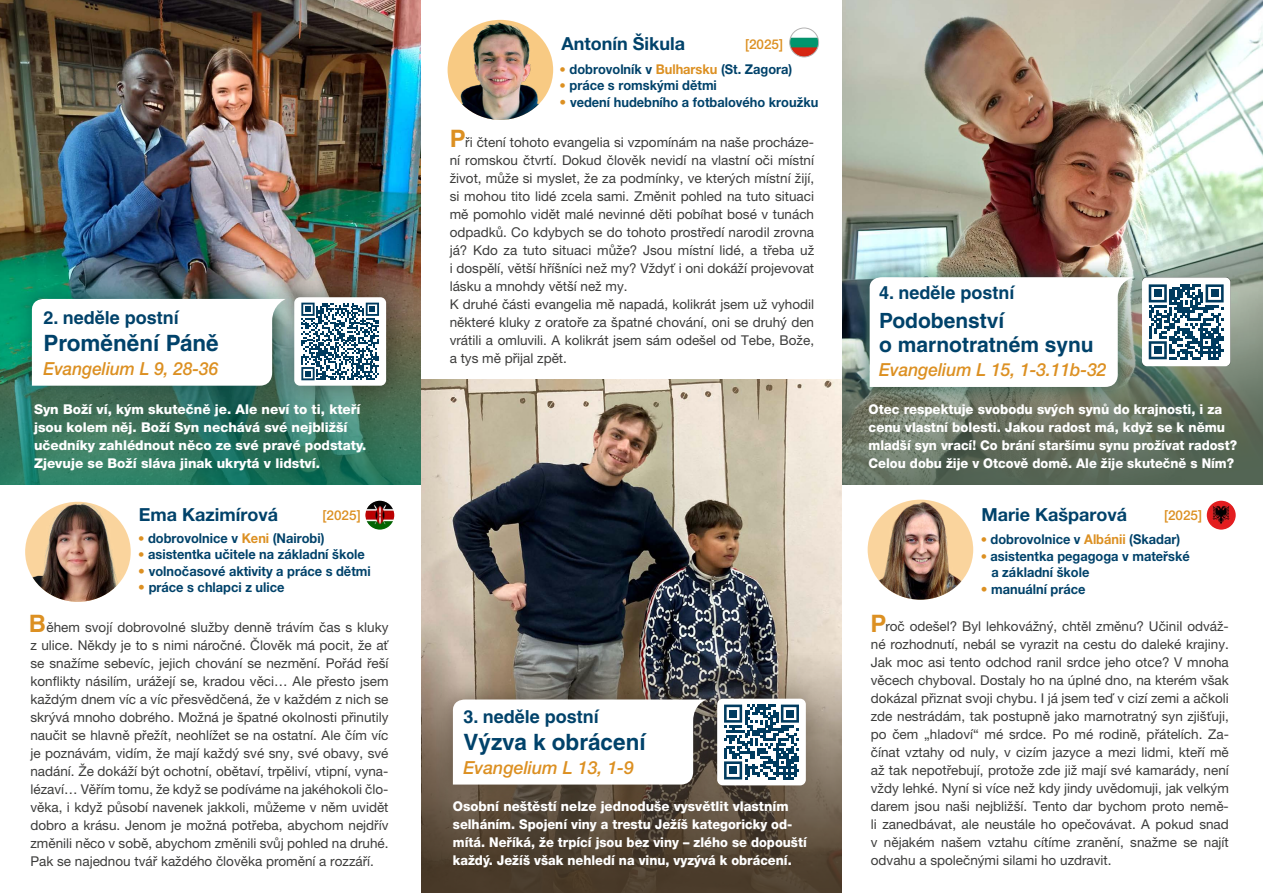
<style>
.page{position:relative;width:1263px;height:893px;background:#fff}
.page>*{position:absolute;margin:0;border:0;box-sizing:border-box;transform-origin:0 0}
.t1{font:700 24px "Helvetica LT Pro";color:#dc9022}
.t2{font:700 22.5px "Helvetica LT Pro";color:#00426a}
.t3{font:700 21px/24px "Helvetica LT Pro";color:#00426a}
.t4{font:700 18px "Helvetica LT Pro";color:#00426a}
.t5{font:700 18px "Helvetica Neue LT Pro";color:#00426a}
.t6{font:italic 500 18px "Helvetica Neue LT Pro";color:#dc9022;scale:.96 1}
.t7{font:italic 500 18px "Helvetica Neue LT Pro";color:#dc9022;scale:.95 1}
.t8{font:italic 500 18px "Helvetica Neue LT Pro";color:#dc9022}
.t9{font:13.5px/18px "Helvetica Neue LT Pro";color:#3c3c3b;text-align:justify}
.t10{font:800 13.5px/18px "Helvetica Neue LT Pro";color:#fff}
.t11{font:700 13.5px/16.5px "Helvetica Neue LT Pro";color:#00426a;scale:.95 1}
.t12{font:500 13.5px "Helvetica Neue LT Pro";color:#dc9022}
.s1{font-size:12.75px;color:#dc9022}
.s2{color:#dc9022}
</style>
<div class="page">
<img style="left:0;top:0;width:421px;height:209px">
<img style="left:842px;top:0;width:421px;height:189px">
<img style="left:0;top:209px;width:421px;height:276px">
<img style="left:842px;top:189px;width:421px;height:295px">
<img style="left:25px;top:502px;width:106px;height:100px">
<img style="left:868px;top:500px;width:105px;height:100px">
<div style="left:271px;top:274px;width:139px;height:136px;background:#000;opacity:.4"></div>
<svg style="left:300px;top:301px;width:82px;height:81px"></svg>
<div style="left:294px;top:297px;width:92px;height:89px;border:3px solid #fff;border-radius:4px"></div>
<div style="left:13px;top:280px;width:287px;height:124px;background:#005044;opacity:.5"></div>
<svg style="left:31px;top:299px;width:255px;height:87px"></svg>
<img style="left:365px;top:501px;width:29px;height:29px;border-radius:14px">
<img style="left:1207px;top:501px;width:29px;height:29px;border-radius:14px">
<img style="left:421px;top:379px;width:421px;height:178px">
<svg style="left:421px;top:557px;width:421px;height:336px;background:#675e56"></svg>
<img style="left:448px;top:20px;width:105px;height:100px">
<div style="left:689px;top:670px;width:145px;height:144px;background:#463726;opacity:.4"></div>
<svg style="left:721px;top:703px;width:81px;height:78px"></svg>
<div style="left:717px;top:699px;width:89px;height:86px;border:3px solid #fff;border-radius:4px"></div>
<div style="left:434px;top:681px;width:287px;height:122px;background:#463726;opacity:.5"></div>
<svg style="left:452px;top:699px;width:254px;height:85px"></svg>
<img style="left:790px;top:28px;width:29px;height:29px;border-radius:14px">
<div style="left:789px;top:28px;width:30px;height:29px;border:1px solid #b3b2b2;border-radius:50%"></div>
<svg style="left:1148px;top:280px;width:79px;height:83px"></svg>
<div style="left:1142px;top:277px;width:88px;height:89px;border:2px solid #fff;border-radius:4px"></div>
<div style="left:851px;top:258px;width:297px;height:148px;background:#005044;opacity:.65"></div>
<svg style="left:868px;top:277px;width:266px;height:110px"></svg>
<svg style="left:1146px;top:281px;width:81px;height:81px"></svg>
<svg style="left:722px;top:702px;width:80px;height:78px"></svg>
<svg style="left:299px;top:300px;width:81px;height:81px"></svg>
<h3 class="t5" style="left:561px;top:33px;width:125px">Antonín Šikula</h3>
<p class="t12" style="left:745px;top:36px;width:40px">[2025]</p>
<h3 class="t4" style="left:44px;top:306px;width:137px">2. neděle postní</h3>
<h2 class="t2" style="left:44px;top:329px;width:177px">Proměnění Páně</h2>
<h3 class="t7" style="left:44px;top:357px;width:185px">Evangelium L 9, 28-36</h3>
<p class="t11" style="left:560px;top:60px;width:246px"><span class="s1">•</span> dobrovolník v <span class="s2">Bulharsku</span> (St. Zagora)</p>
<p class="t11" style="left:560px;top:77px;width:167px"><span class="s1">•</span> práce s romskými dětmi</p>
<p class="t11" style="left:560px;top:93px;width:274px"><span class="s2">•</span> vedení hudebního a fotbalového kroužku</p>
<h1 class="t1" style="left:450px;top:123px;width:18px">P</h1>
<p class="t9" style="left:450px;top:133px;width:366px;text-align:left;text-indent:16px">ři čtení tohoto evangelia si vzpomínám na naše procháze&shy;ní romskou čtvrtí. Dokud člověk nevidí na vlastní oči místní život, může si myslet, že za podmínky, ve kterých místní žijí, si mohou tito lidé zcela sami. Změnit pohled na tuto situaci mě pomohlo vidět malé nevinné děti pobíhat bosé v tunách odpadků. Co kdybych se do tohoto prostředí narodil zrovna já? Kdo za tuto situaci může? Jsou místní lidé, a třeba už i dospělí, větší hříšníci než my? Vždyť i oni dokáží projevovat lásku a mnohdy větší než my.<br>K druhé části evangelia mě napadá, kolikrát jsem už vyhodil některé kluky z oratoře za špatné chování, oni se druhý den vrátili a omluvili. A kolikrát jsem sám odešel od Tebe, Bože, a tys mě přijal zpět.</p>
<h3 class="t4" style="left:879px;top:282px;width:137px">4. neděle postní</h3>
<h3 class="t3" style="left:879px;top:308px;width:216px">Podobenství<br>o marnotratném synu</h3>
<h3 class="t6" style="left:879px;top:359px;width:238px">Evangelium L 15, 1-3.11b-32</h3>
<p class="t10" style="left:34px;top:400px;width:334px">Syn Boží ví, kým skutečně je. Ale neví to ti, kteří jsou kolem něj. Boží Syn nechává své nejbližší učedníky zahlédnout něco ze své pravé podstaty.<br>Zjevuje se Boží sláva jinak ukrytá v lidství.</p>
<p class="t10" style="left:868px;top:400px;width:370px">Otec respektuje svobodu svých synů do krajnosti, i za cenu vlastní bolesti. Jakou radost má, když se k němu mladší syn vrací! Co brání staršímu synu prožívat radost?<br>Celou dobu žije v Otcově domě. Ale žije skutečně s Ním?</p>
<h3 class="t5" style="left:139px;top:503px;width:141px">Ema Kazimírová</h3>
<p class="t12" style="left:323px;top:508px;width:40px">[2025]</p>
<h3 class="t5" style="left:981px;top:503px;width:147px">Marie Kašparová</h3>
<p class="t12" style="left:1164px;top:508px;width:40px">[2025]</p>
<p class="t11" style="left:138px;top:530px;width:198px"><span class="s1">•</span> dobrovolnice v <span class="s2">Keni</span> (Nairobi)</p>
<p class="t11" style="left:138px;top:546px;width:240px"><span class="s1">•</span> asistentka učitele na základní škole</p>
<p class="t11" style="left:138px;top:563px;width:246px"><span class="s2">•</span> volnočasové aktivity a práce s dětmi</p>
<p class="t11" style="left:138px;top:579px;width:156px"><span class="s2">•</span> práce s chlapci z ulice</p>
<p class="t11" style="left:981px;top:531px;width:211px"><span class="s1">•</span> dobrovolnice v <span class="s2">Albánii</span> (Skadar)</p>
<p class="t11" style="left:991px;top:547px;width:210px;text-indent:-11px"><span class="s1">•</span> asistentka pegagoga v mateřské a základní škole</p>
<p class="t11" style="left:981px;top:580px;width:112px"><span class="s2">•</span> manuální práce</p>
<h1 class="t1" style="left:29px;top:609px;width:19px">B</h1>
<h1 class="t1" style="left:870px;top:609px;width:18px">P</h1>
<p class="t9" style="left:30px;top:618px;width:360px;text-indent:16px">ěhem svojí dobrovolné služby denně trávím čas s kluky z ulice. Někdy je to s nimi náročné. Člověk má pocit, že ať se snažíme sebevíc, jejich chování se nezmění. Pořád řeší konflikty násilím, urážejí se, kradou věci… Ale přesto jsem každým dnem víc a víc přesvědčená, že v každém z nich se skrývá mnoho dobrého. Možná je špatné okolnosti přinutily naučit se hlavně přežít, neohlížet se na ostatní. Ale čím víc je poznávám, vidím, že mají každý své sny, své obavy, své nadání. Že dokáží být ochotní, obětaví, trpěliví, vtipní, vyna&shy;lézaví… Věřím tomu, že když se podíváme na jakéhokoli člo&shy;věka, i když působí navenek jakkoli, můžeme v něm uvidět dobro a krásu. Jenom je možná potřeba, abychom nejdřív změnili něco v sobě, abychom změnili svůj pohled na druhé.<br>Pak se najednou tvář každého člověka promění a rozzáří.</p>
<p class="t9" style="left:871px;top:617px;width:360px;text-indent:15px">roč odešel? Byl lehkovážný, chtěl změnu? Učinil odváž&shy;né rozhodnutí, nebál se vyrazit na cestu do daleké krajiny.<br>Jak moc asi tento odchod ranil srdce jeho otce? V mnoha věcech chyboval. Dostaly ho na úplné dno, na kterém však dokázal přiznat svoji chybu. I já jsem teď v cizí zemi a ačkoli zde nestrádám, tak postupně jako marnotratný syn zjišťuji, po čem „hladoví“ mé srdce. Po mé rodině, přátelích. Za&shy;čínat vztahy od nuly, v cizím jazyce a mezi lidmi, kteří mě až tak nepotřebují, protože zde již mají své kamarády, není vždy lehké. Nyní si více než kdy jindy uvědomuji, jak velkým darem jsou naši nejbližší. Tento dar bychom proto nemě&shy;li zanedbávat, ale neustále ho opečovávat. A pokud snad v nějakém našem vztahu cítíme zranění, snažme se najít odvahu a společnými silami ho uzdravit.</p>
<h3 class="t4" style="left:463px;top:706px;width:137px">3. neděle postní</h3>
<h2 class="t2" style="left:463px;top:728px;width:184px">Výzva k obrácení</h2>
<h3 class="t8" style="left:463px;top:757px;width:172px">Evangelium L 13, 1-9</h3>
<p class="t10" style="left:453px;top:797px;width:355px">Osobní neštěstí nelze jednoduše vysvětlit vlastním selháním. Spojení viny a trestu Ježíš kategoricky od&shy;mítá. Neříká, že trpící jsou bez viny – zlého se dopouští každý. Ježíš však nehledí na vinu, vyzývá k obrácení.</p>
</div>
